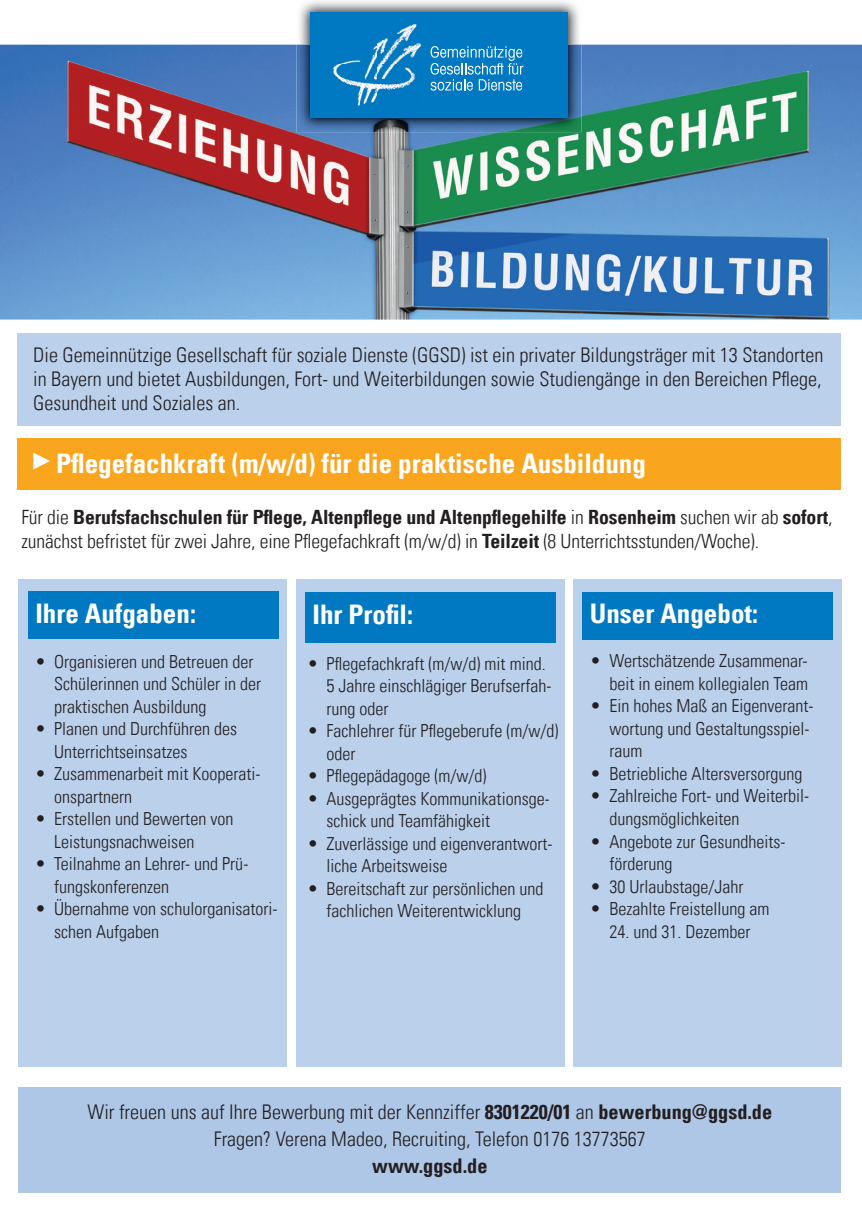
<style>
.page{position:relative;width:862px;height:1212px;background:#fff}
.page>*{position:absolute;margin:0;border:0;box-sizing:border-box;transform-origin:0 0}
.t1{font:27px "Univers Com 67 Bold Cond";color:#fff}
.t2{font:20.25px/24.3px "Univers Com 47 Light Cond";color:#231f20;text-align:justify}
.t3{font:20.25px "Univers Com 67 Bold Cond";color:#231f20}
.t4{font:19.8px "Univers Com 47 Light Cond";letter-spacing:-.005em;color:#231f20}
.t5{font:19.8px "Univers Com 67 Bold Cond";letter-spacing:-.005em;color:#231f20}
.t6{font:18px/22.5px "Univers Com 47 Light Cond";color:#231f20}
.s1{font-family:"Univers Com 47 Light Cond"}
.s2{font-family:"Univers Com 67 Bold Cond"}
</style>
<div class="page">
<img style="left:0;top:45px;width:861px;height:275px">
<div style="left:18px;top:333px;width:822px;height:93px;background:#bad0eb"></div>
<div style="left:572px;top:579px;width:268px;height:488px;background:#bad0eb"></div>
<div style="left:582px;top:592px;width:250px;height:47px;background:#0079c2"></div>
<div style="left:18px;top:438px;width:822px;height:52px;background:#f9a51d"></div>
<svg style="left:33px;top:453px;width:17px;height:16px"></svg>
<div style="left:18px;top:1087px;width:822px;height:106px;background:#aec7e7"></div>
<div style="left:296px;top:579px;width:268px;height:488px;background:#bad0eb"></div>
<div style="left:305px;top:592px;width:250px;height:50px;background:#0079c2"></div>
<div style="left:18px;top:579px;width:268px;height:488px;background:#bad0eb"></div>
<div style="left:28px;top:591px;width:250px;height:48px;background:#0079c2"></div>
<img style="left:296px;top:1px;width:285px;height:131px">
<div style="left:310px;top:13px;width:257px;height:105px;background:#0079c2"></div>
<svg style="left:430px;top:46px;width:93px;height:45px"></svg>
<img style="left:333px;top:23px;width:89px;height:83px">
<p class="t2" style="left:33px;top:342px;width:791px">Die Gemeinnützige Gesellschaft für soziale Dienste (GGSD) ist ein privater Bildungsträger mit 13 Standorten in Bayern und bietet Ausbildungen, Fort- und Weiterbildungen sowie Studiengänge in den Bereichen Pflege, Gesundheit und Soziales an.</p>
<h1 class="t1" style="left:56px;top:446px;width:591px">Pflegefachkraft (m/w/d) für die praktische Ausbildung</h1>
<p class="t5" style="left:21px;top:505px;width:812px"><span class="s1">Für die</span> Berufsfachschulen für Pflege, Altenpflege und Altenpflegehilfe <span class="s1">in</span> Rosenheim <span class="s1">suchen wir ab</span> sofort<span class="s1">,</span></p>
<p class="t4" style="left:21px;top:529px;width:738px">zunächst befristet für zwei Jahre, eine Pflegefachkraft (m/w/d) in <span class="s2">Teilzeit</span> (8 Unterrichtsstunden/Woche).</p>
<h1 class="t1" style="left:35px;top:596px;width:162px">Ihre Aufgaben:</h1>
<p class="t6" style="left:54px;top:650px;width:208px;text-indent:-19px">• Organisieren und Betreuen der<br>Schülerinnen und Schüler in der praktischen Ausbildung</p>
<p class="t6" style="left:54px;top:718px;width:184px;text-indent:-19px">• Planen und Durchführen des<br>Unterrichtseinsatzes</p>
<p class="t6" style="left:54px;top:763px;width:207px;text-indent:-19px">• Zusammenarbeit mit Kooperati&shy;onspartnern</p>
<p class="t6" style="left:54px;top:808px;width:180px;text-indent:-19px">• Erstellen und Bewerten von<br>Leistungsnachweisen</p>
<p class="t6" style="left:54px;top:853px;width:195px;text-indent:-19px">• Teilnahme an Lehrer- und Prü&shy;fungskonferenzen</p>
<p class="t6" style="left:54px;top:898px;width:224px;text-indent:-19px">• Übernahme von schulorganisatori&shy;schen Aufgaben</p>
<h1 class="t1" style="left:312px;top:598px;width:102px">Ihr Profil:</h1>
<p class="t6" style="left:326px;top:652px;width:226px;text-indent:-19px">• Pflegefachkraft (m/w/d) mit mind.<br>5 Jahre einschlägiger Berufserfah&shy;rung oder</p>
<p class="t6" style="left:326px;top:719px;width:233px;text-indent:-19px">• Fachlehrer für Pflegeberufe (m/w/d) oder</p>
<p class="t6" style="left:307px;top:764px;width:181px">• Pflegepädagoge (m/w/d)</p>
<p class="t6" style="left:326px;top:787px;width:224px;text-indent:-19px">• Ausgeprägtes Kommunikationsge&shy;schick und Teamfähigkeit</p>
<p class="t6" style="left:326px;top:832px;width:227px;text-indent:-19px">• Zuverlässige und eigenverantwort&shy;liche Arbeitsweise</p>
<p class="t6" style="left:307px;top:877px;width:238px;text-align:center">• Bereitschaft zur persönlichen und fachlichen Weiterentwicklung</p>
<h1 class="t1" style="left:589px;top:597px;width:169px">Unser Angebot:</h1>
<p class="t6" style="left:590px;top:650px;width:219px;text-align:right">• Wertschätzende Zusammenar&shy;beit in einem kollegialen Team</p>
<p class="t6" style="left:609px;top:695px;width:205px;text-indent:-19px">• Ein hohes Maß an Eigenverant&shy;wortung und Gestaltungsspiel&shy;raum</p>
<p class="t6" style="left:590px;top:762px;width:214px">• Betriebliche Altersversorgung</p>
<p class="t6" style="left:609px;top:785px;width:201px;text-indent:-19px">• Zahlreiche Fort- und Weiterbil&shy;dungsmöglichkeiten</p>
<p class="t6" style="left:609px;top:830px;width:177px;text-indent:-19px">• Angebote zur Gesundheits&shy;förderung</p>
<p class="t6" style="left:590px;top:875px;width:155px">• 30 Urlaubstage/Jahr</p>
<p class="t6" style="left:590px;top:897px;width:181px">• Bezahlte Freistellung am</p>
<p class="t6" style="left:609px;top:920px;width:142px">24. und 31. Dezember</p>
<p class="t2" style="left:87px;top:1098px;width:686px;line-height:27px;text-align:center">Wir freuen uns auf Ihre Bewerbung mit der Kennziffer <span class="s2">8301220/01</span> an <span class="s2">bewerbung@ggsd.de<br></span>Fragen? Verena Madeo, Recruiting, Telefon 0176 13773567</p>
<p class="t3" style="left:372px;top:1153px;width:117px">www.ggsd.de</p>
</div>
